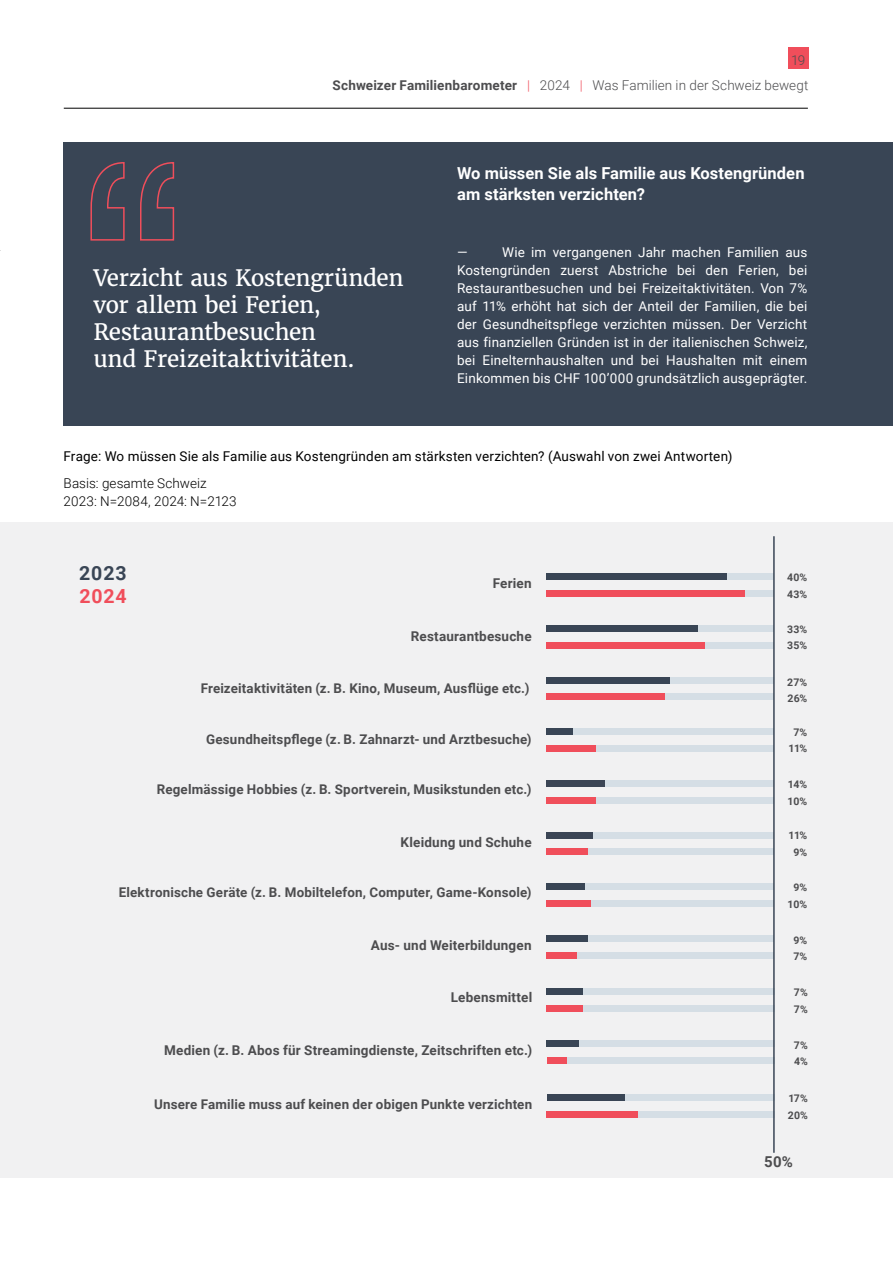
<style>
.page{position:relative;width:893px;height:1263px;background:#fff}
.page>*{position:absolute;margin:0;border:0;box-sizing:border-box;transform-origin:0 0}
.t1{font:22.5px/27px "Merriweather";letter-spacing:-.015em;color:#fff}
.t2{font:700 19.5px "Roboto";color:#f04e5b}
.t3{font:700 19.5px "Roboto";color:#394555}
.t4{font:700 16.5px/21px "Roboto";letter-spacing:.005em;color:#fff}
.t5{font:700 15px "Roboto";color:#4d4d4f}
.t6{font:13.5px/18px "Roboto";letter-spacing:.015em;color:#fff;text-align:justify}
.t7{font:700 13.5px "Roboto";letter-spacing:.015em;color:#4d4d4f}
.t8{font:13.5px "Roboto";letter-spacing:.01em;color:#000}
.t9{font:300 13.5px/24.8px "Roboto";letter-spacing:.005em;color:#4d4d4f;text-align:right}
.t10{font:300 13.5px/18px "Roboto";letter-spacing:.005em;color:#000}
.t11{font:700 13.35px "Roboto";letter-spacing:.015em;color:#4d4d4f}
.t12{font:700 10.5px/16.6px "Roboto";letter-spacing:.01em;color:#4d4d4f}
.s1{font-weight:700}
.s2{color:#f04e5b}
</style>
<div class="page">
<div style="left:788px;top:48px;width:20px;height:21px;background:#f04e5b"></div>
<hr style="left:64px;top:108px;width:744px;height:1px;background:#000">
<div style="left:64px;top:142px;width:829px;height:283px;background:#394555"></div>
<div style="left:0;top:522px;width:893px;height:656px;background:#f1f1f2"></div>
<svg style="left:90px;top:162px;width:85px;height:79px"></svg>
<div style="left:546px;top:797px;width:228px;height:6px;background:#d5dee5"></div>
<div style="left:546px;top:797px;width:49px;height:6px;background:#f04f5b"></div>
<div style="left:546px;top:900px;width:228px;height:6px;background:#d5dee5"></div>
<div style="left:546px;top:900px;width:45px;height:6px;background:#f04e5b"></div>
<div style="left:546px;top:849px;width:228px;height:6px;background:#d5dee5"></div>
<div style="left:546px;top:849px;width:41px;height:6px;background:#f04f5b"></div>
<div style="left:546px;top:953px;width:228px;height:6px;background:#d5dee5"></div>
<div style="left:546px;top:953px;width:31px;height:6px;background:#f04e5b"></div>
<div style="left:546px;top:590px;width:228px;height:6px;background:#d5dee5"></div>
<div style="left:546px;top:590px;width:199px;height:6px;background:#f04e5b"></div>
<div style="left:546px;top:694px;width:228px;height:6px;background:#d5dee5"></div>
<div style="left:546px;top:694px;width:119px;height:6px;background:#f04e5b"></div>
<div style="left:546px;top:642px;width:228px;height:6px;background:#d5dee5"></div>
<div style="left:546px;top:642px;width:159px;height:6px;background:#f04e5b"></div>
<div style="left:546px;top:745px;width:228px;height:6px;background:#d5dee5"></div>
<div style="left:546px;top:745px;width:49px;height:6px;background:#f04e5b"></div>
<div style="left:546px;top:780px;width:228px;height:7px;background:#d5dee5"></div>
<div style="left:546px;top:780px;width:58px;height:7px;background:#3b4555"></div>
<div style="left:546px;top:884px;width:228px;height:6px;background:#d5dee5"></div>
<div style="left:546px;top:884px;width:39px;height:6px;background:#394555"></div>
<div style="left:546px;top:832px;width:228px;height:6px;background:#d5dee5"></div>
<div style="left:546px;top:832px;width:47px;height:6px;background:#3b4555"></div>
<div style="left:546px;top:935px;width:228px;height:6px;background:#d5dee5"></div>
<div style="left:546px;top:935px;width:41px;height:6px;background:#394555"></div>
<div style="left:546px;top:574px;width:228px;height:6px;background:#d5dee5"></div>
<div style="left:546px;top:574px;width:181px;height:6px;background:#394555"></div>
<div style="left:546px;top:677px;width:228px;height:6px;background:#d5dee5"></div>
<div style="left:546px;top:677px;width:123px;height:6px;background:#394555"></div>
<div style="left:546px;top:626px;width:228px;height:6px;background:#d5dee5"></div>
<div style="left:546px;top:626px;width:151px;height:6px;background:#394555"></div>
<div style="left:546px;top:729px;width:228px;height:6px;background:#d5dee5"></div>
<div style="left:546px;top:729px;width:26px;height:6px;background:#394555"></div>
<div style="left:547px;top:1005px;width:227px;height:6px;background:#d5dee5"></div>
<div style="left:547px;top:1005px;width:36px;height:6px;background:#f04e5b"></div>
<div style="left:547px;top:988px;width:227px;height:6px;background:#d5dee5"></div>
<div style="left:547px;top:988px;width:36px;height:6px;background:#394555"></div>
<div style="left:547px;top:1058px;width:227px;height:6px;background:#d5dee5"></div>
<div style="left:547px;top:1058px;width:19px;height:6px;background:#f04e5b"></div>
<div style="left:547px;top:1041px;width:227px;height:6px;background:#d5dee5"></div>
<div style="left:547px;top:1041px;width:32px;height:6px;background:#394555"></div>
<div style="left:547px;top:1112px;width:227px;height:6px;background:#d5dee5"></div>
<div style="left:547px;top:1112px;width:91px;height:6px;background:#f04e5b"></div>
<div style="left:547px;top:1094px;width:227px;height:6px;background:#d5dee5"></div>
<div style="left:547px;top:1094px;width:77px;height:6px;background:#394555"></div>
<hr style="left:773px;top:536px;width:2px;height:617px;background:#394555">
<p class="t9" style="left:333px;top:48px;width:477px">19<br><span class="s1">Schweizer Familienbarometer</span> <span class="s2">|</span> 2024 <span class="s2">|</span> Was Familien in der Schweiz bewegt</p>
<h1 class="t1" style="left:93px;top:265px;width:312px">Verzicht aus Kostengründen vor allem bei Ferien,<br>Restaurantbesuchen<br>und Freizeitaktivitäten.</h1>
<p class="t4" style="left:457px;top:162px;width:349px">Wo müssen Sie als Familie aus Kostengründen am stärksten verzichten?</p>
<p class="t6" style="left:457px;top:243px;width:352px;text-indent:45px">Wie im vergangenen Jahr machen Familien aus Kostengründen zuerst Abstriche bei den Ferien, bei Restaurantbesuchen und bei Freizeitaktivitäten. Von 7% auf 11% erhöht hat sich der Anteil der Familien, die bei der Gesundheitspflege verzichten müssen. Der Verzicht aus finanziellen Gründen ist in der italienischen Schweiz, bei Einelternhaushalten und bei Haushalten mit einem Einkommen bis CHF 100’000 grundsätzlich ausgeprägter.</p>
<p class="t6" style="left:457px;top:243px;width:12px">—</p>
<p class="t8" style="left:64px;top:446px;width:670px">Frage: Wo müssen Sie als Familie aus Kostengründen am stärksten verzichten? (Auswahl von zwei Antworten)</p>
<p class="t10" style="left:64px;top:473px;width:175px">Basis: gesamte Schweiz<br>2023: N=2084, 2024: N=2123</p>
<h2 class="t3" style="left:79px;top:559px;width:49px">2023</h2>
<p class="t7" style="left:493px;top:574px;width:40px">Ferien</p>
<p class="t12" style="left:787px;top:569px;width:22px">40%<br>43%</p>
<p class="t12" style="left:787px;top:620px;width:22px">33%<br>35%</p>
<p class="t12" style="left:787px;top:673px;width:22px">27%<br>26%</p>
<p class="t12" style="left:789px;top:723px;width:20px;text-align:center">7%<br>11%</p>
<p class="t12" style="left:788px;top:776px;width:21px">14%<br>10%</p>
<p class="t12" style="left:789px;top:827px;width:20px;text-align:center">11%<br>9%</p>
<p class="t12" style="left:788px;top:878px;width:21px;text-align:center">9%<br>10%</p>
<p class="t12" style="left:793px;top:931px;width:15px">9%<br>7%</p>
<p class="t7" style="left:451px;top:988px;width:83px">Lebensmittel</p>
<p class="t12" style="left:794px;top:984px;width:15px">7%<br>7%</p>
<p class="t7" style="left:164px;top:1040px;width:370px">Medien (z. B. Abos für Streamingdienste, Zeitschriften etc.)</p>
<p class="t12" style="left:794px;top:1036px;width:15px">7%<br>4%</p>
<p class="t11" style="left:154px;top:1094px;width:380px">Unsere Familie muss auf keinen der obigen Punkte verzichten</p>
<p class="t12" style="left:788px;top:1090px;width:22px">17%<br>20%</p>
<p class="t5" style="left:764px;top:1151px;width:30px">50%</p>
<h2 class="t2" style="left:79px;top:582px;width:49px">2024</h2>
<p class="t7" style="left:411px;top:626px;width:122px">Restaurantbesuche</p>
<p class="t11" style="left:201px;top:679px;width:330px">Freizeitaktivitäten (z. B. Kino, Museum, Ausflüge etc.)</p>
<p class="t11" style="left:206px;top:729px;width:327px">Gesundheitspflege (z. B. Zahnarzt- und Arztbesuche)</p>
<p class="t11" style="left:157px;top:780px;width:376px">Regelmässige Hobbies (z. B. Sportverein, Musikstunden etc.)</p>
<p class="t7" style="left:401px;top:833px;width:133px">Kleidung und Schuhe</p>
<p class="t11" style="left:119px;top:883px;width:414px">Elektronische Geräte (z. B. Mobiltelefon, Computer, Game-Konsole)</p>
<p class="t7" style="left:371px;top:935px;width:162px">Aus- und Weiterbildungen</p>
</div>
